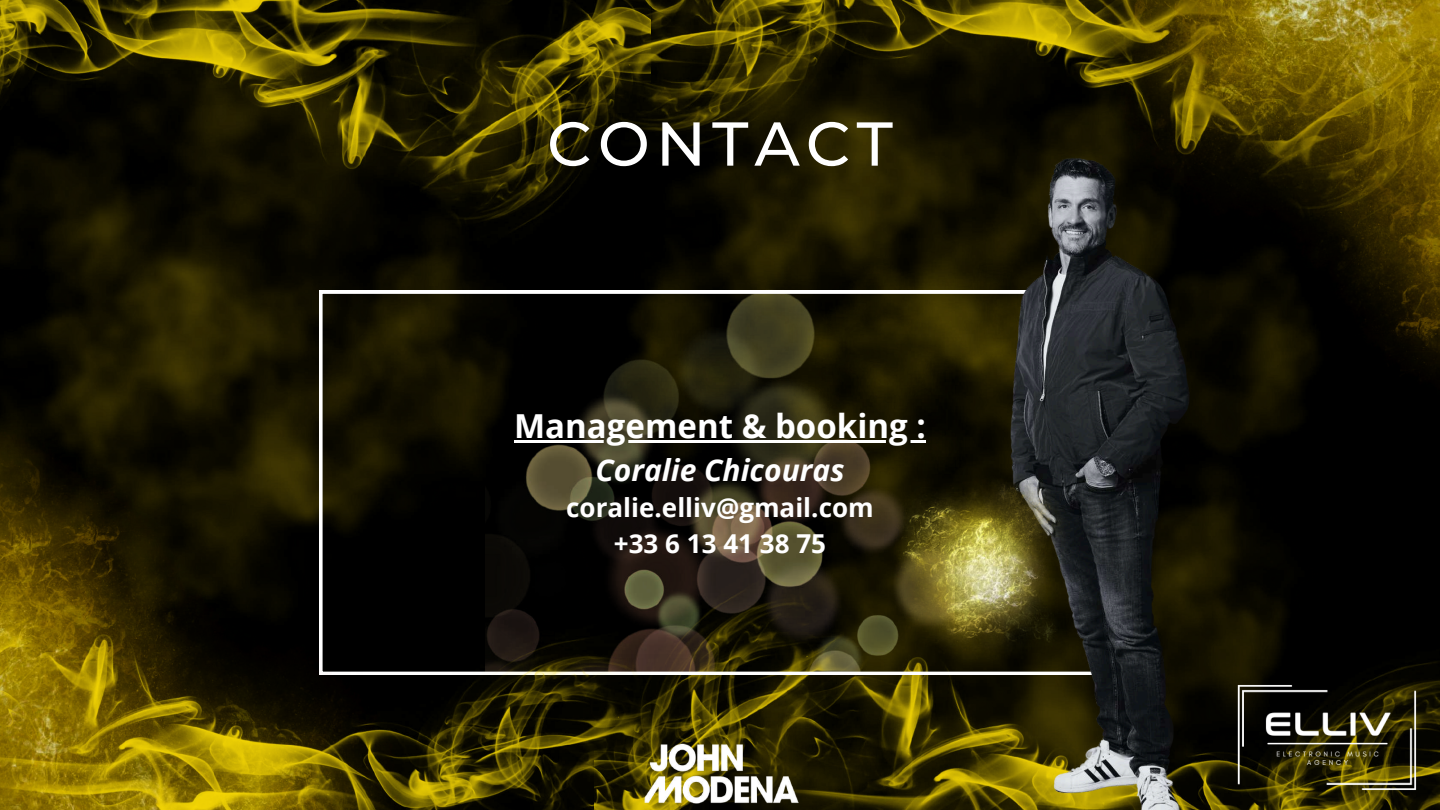
<style>
.page{position:relative;width:1440px;height:810px;background:#fff}
.page>*{position:absolute;margin:0;border:0;box-sizing:border-box;transform-origin:0 0}
.t1{font:500 61.8px "Montserrat";letter-spacing:.1em;color:#fff}
.t2{font:700 33px "Open Sans";color:#fff}
.t3{font:italic 700 30px "Open Sans";color:#fff}
.t4{font:700 26px/36px "Open Sans";color:#fff;text-align:center}
</style>
<div class="page">
<img style="left:650px;top:457px;width:790px;height:243px">
<img style="left:720px;top:457px;width:608px;height:353px">
<img style="left:650px;top:0;width:422px;height:289px">
<svg style="left:650px;top:293px;width:193px;height:382px;background:#2e2917"></svg>
<img style="left:843px;top:128px;width:473px;height:682px">
<img style="left:1072px;top:0;width:368px;height:457px">
<img style="left:0;top:0;width:650px;height:810px">
<img style="left:877px;top:467px;width:202px;height:207px">
<hr style="left:514px;top:440px;width:412px;height:3px;background:#fff">
<img style="left:623px;top:700px;width:194px;height:110px">
<img style="left:1175px;top:585px;width:265px;height:225px">
<h1 class="t1" style="left:547px;top:106px;width:347px">CONTACT</h1>
<p class="t2" style="left:514px;top:403px;width:413px">Management &amp; booking :</p>
<p class="t3" style="left:595px;top:448px;width:251px">Coralie Chicouras</p>
<p class="t4" style="left:566px;top:489px;width:309px">coralie.elliv@gmail.com +33 6 13 41 38 75</p>
</div>
